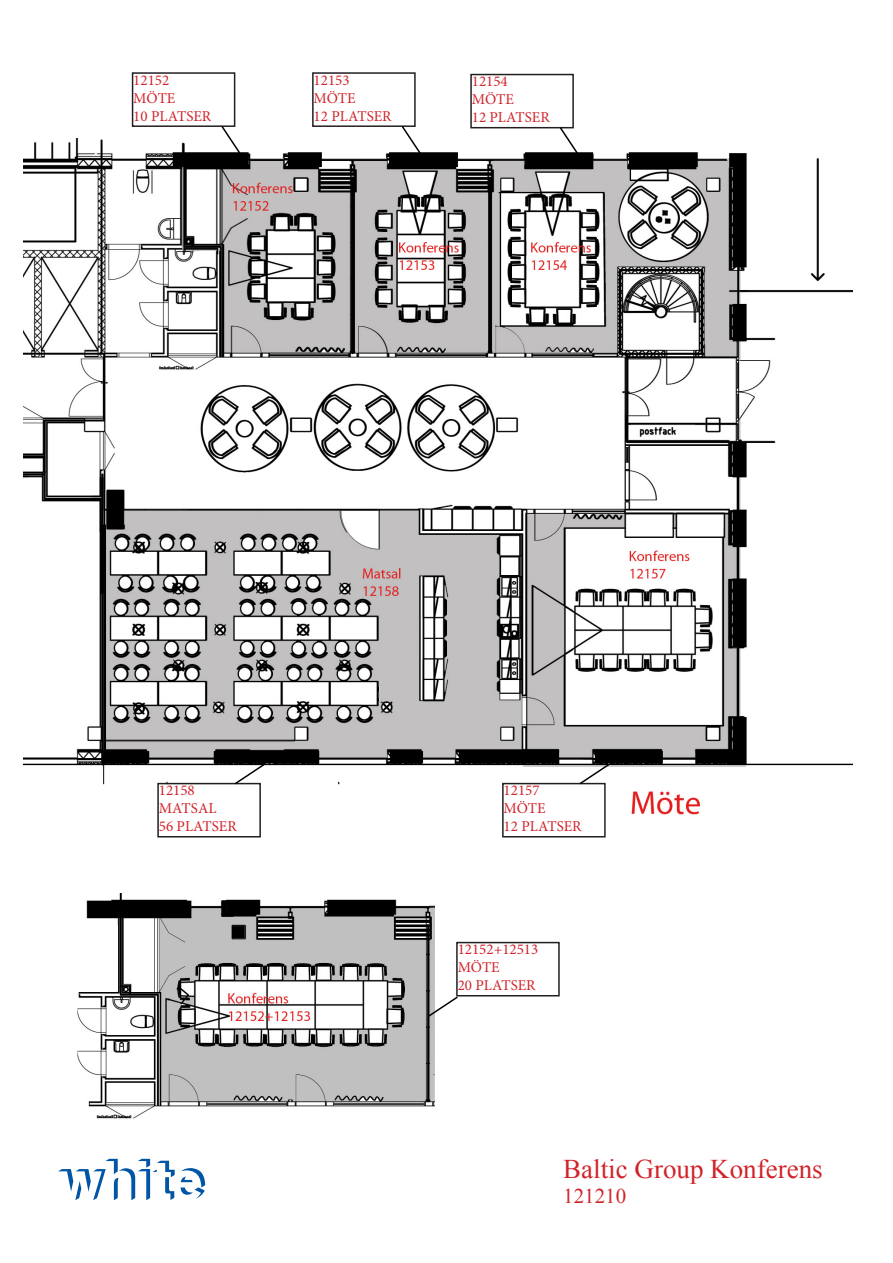
<style>
.page{position:relative;width:893px;height:1263px;background:#fff}
.page>*{position:absolute;margin:0;border:0;box-sizing:border-box;transform-origin:0 0}
.t1{font:27px "Times New Roman";color:#d1232a}
.t2{font:21px "Times New Roman";color:#d1232a}
.t3{font:15px "Minion Pro";color:#d1232a}
</style>
<div class="page">
<svg style="left:58px;top:1159px;width:117px;height:41px"></svg>
<svg style="left:181px;top:1168px;width:24px;height:30px"></svg>
<img style="left:23px;top:139px;width:830px;height:676px">
<div style="left:132px;top:72px;width:103px;height:55px;border:2px solid #231f20"></div>
<div style="left:312px;top:72px;width:104px;height:55px;border:2px solid #231f20"></div>
<div style="left:470px;top:74px;width:104px;height:54px;border:2px solid #231f20"></div>
<div style="left:157px;top:783px;width:104px;height:54px;border:2px solid #231f20"></div>
<div style="left:502px;top:783px;width:104px;height:54px;border:2px solid #231f20"></div>
<svg style="left:220px;top:124px;width:23px;height:33px"></svg>
<svg style="left:400px;top:124px;width:23px;height:33px"></svg>
<svg style="left:558px;top:126px;width:24px;height:33px"></svg>
<svg style="left:233px;top:762px;width:33px;height:24px"></svg>
<svg style="left:578px;top:762px;width:33px;height:24px"></svg>
<img style="left:77px;top:894px;width:357px;height:225px">
<div style="left:456px;top:942px;width:104px;height:54px;border:2px solid #231f20"></div>
<svg style="left:426px;top:995px;width:33px;height:23px"></svg>
<div style="left:35px;top:925px;width:83px;height:66px;background:#fff"></div>
<p class="t3" style="left:133px;top:70px;width:37px">12152</p>
<p class="t3" style="left:133px;top:88px;width:44px">MÖTE</p>
<p class="t3" style="left:133px;top:106px;width:79px">10 PLATSER</p>
<p class="t3" style="left:314px;top:70px;width:37px">12153</p>
<p class="t3" style="left:314px;top:88px;width:44px">MÖTE</p>
<p class="t3" style="left:314px;top:106px;width:79px">12 PLATSER</p>
<p class="t3" style="left:472px;top:71px;width:37px">12154</p>
<p class="t3" style="left:472px;top:89px;width:44px">MÖTE</p>
<p class="t3" style="left:472px;top:107px;width:79px">12 PLATSER</p>
<p class="t3" style="left:159px;top:780px;width:38px">12158</p>
<p class="t3" style="left:159px;top:798px;width:59px">MATSAL</p>
<p class="t3" style="left:159px;top:816px;width:79px">56 PLATSER</p>
<p class="t3" style="left:504px;top:780px;width:38px">12157</p>
<p class="t3" style="left:504px;top:798px;width:44px">MÖTE</p>
<p class="t3" style="left:504px;top:816px;width:79px">12 PLATSER</p>
<p class="t3" style="left:458px;top:939px;width:82px">12152+12513</p>
<p class="t3" style="left:458px;top:957px;width:44px">MÖTE</p>
<p class="t3" style="left:458px;top:975px;width:79px">20 PLATSER</p>
<p class="t1" style="left:563px;top:1150px;width:261px">Baltic Group Konferens</p>
<p class="t2" style="left:563px;top:1181px;width:64px">121210</p>
</div>
